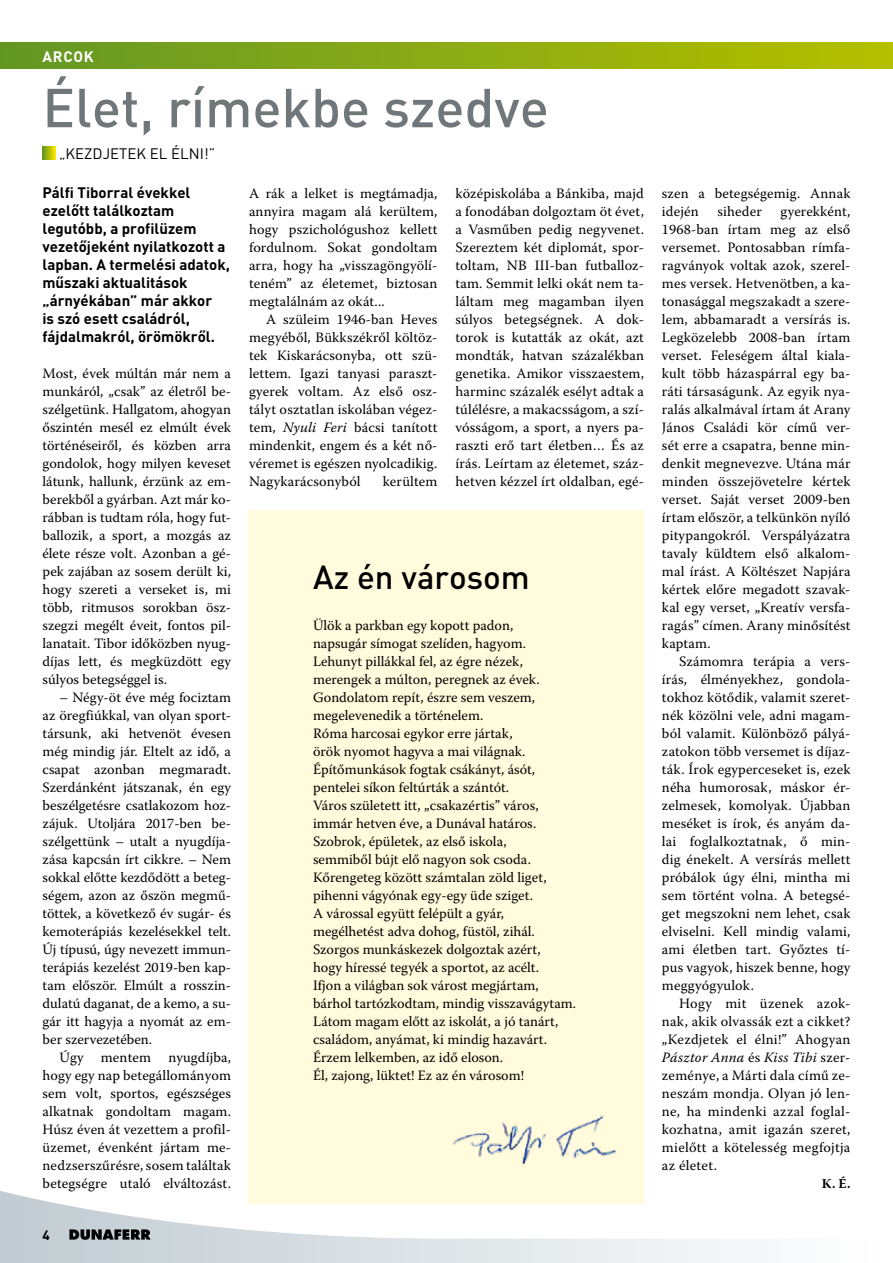
<style>
.page{position:relative;width:893px;height:1263px;background:#fff}
.page>*{position:absolute;margin:0;border:0;box-sizing:border-box;transform-origin:0 0}
.t1{font:500 54px "DIN";color:#70777a}
.t2{font:500 33px "DIN";color:#000}
.t3{font:700 15px/18px "DIN";color:#000}
.t4{font:15px "DIN";color:#000}
.t5{font:700 15px "DIN";letter-spacing:.05em;color:#fff}
.t6{font:14.25px/18px "Warnock Pro";color:#000;text-align:justify}
.t7{font:700 13.5px "Warnock Pro";color:#000}
.t8{font:700 13.5px "DIN";color:#000}
.s1{font-style:italic}
</style>
<div class="page">
<div style="left:248px;top:510px;width:396px;height:693px;background:#fffbdc"></div>
<div style="left:0;top:43px;width:893px;height:25px;background:linear-gradient(to right,#649727,#b5c000)"></div>
<svg style="left:43px;top:146px;width:12px;height:13px"></svg>
<img style="left:452px;top:1115px;width:164px;height:50px">
<svg style="left:0;top:1191px;width:736px;height:72px"></svg>
<svg style="left:69px;top:1229px;width:82px;height:11px"></svg>
<p class="t5" style="left:43px;top:46px;width:53px">ARCOK</p>
<h1 class="t1" style="left:43px;top:72px;width:508px">Élet, rímekbe szedve</h1>
<p class="t4" style="left:59px;top:144px;width:158px">„KEZDJETEK EL ÉLNI!”</p>
<p class="t3" style="left:43px;top:183px;width:189px">Pálfi Tiborral évekkel ezelőtt találkoztam legutóbb, a profilüzem vezetőjeként nyilatkozott a lapban. A termelési adatok, műszaki aktualitások „árnyékában” már akkor<br>is szó esett családról, fájdalmakról, örömökről.</p>
<p class="t6" style="left:43px;top:364px;width:190px">Most, évek múltán már nem a munkáról, „csak” az életről be&shy;szélgetünk. Hallgatom, ahogyan őszintén mesél ez elmúlt évek történéseiről, és közben arra gondolok, hogy milyen keveset látunk, hallunk, érzünk az em&shy;berekből a gyárban. Azt már ko&shy;rábban is tudtam róla, hogy fut&shy;ballozik, a sport, a mozgás az élete része volt. Azonban a gé&shy;pek zajában az sosem derült ki, hogy szereti a verseket is, mi több, ritmusos sorokban ös - szegzi megélt éveit, fontos pil&shy;lanatait. Tibor időközben nyug&shy;díjas lett, és megküzdött egy súlyos betegséggel is.</p>
<p class="t6" style="left:43px;top:688px;width:190px;text-indent:17px">– Négy-öt éve még fociztam az öregfiúkkal, van olyan sport&shy;társunk, aki hetvenöt évesen még mindig jár. Eltelt az idő, a csapat azonban megmaradt.<br>Szerdánként játszanak, én egy beszélgetésre csatlakozom hoz&shy;zájuk. Utoljára 2017-ben be&shy;szélgettünk – utalt a nyugdíja&shy;zása kapcsán írt cikkre. – Nem sokkal előtte kezdődött a beteg&shy;ségem, azon az őszön megmű&shy;töttek, a következő év sugár- és kemoterápiás kezelésekkel telt.<br>Új típusú, úgy nevezett immun&shy;terápiás kezelést 2019-ben kap&shy;tam először. Elmúlt a rosszin&shy;dulatú daganat, de a kemo, a su&shy;gár itt hagyja a nyomát az em&shy;ber szervezetében.</p>
<p class="t6" style="left:43px;top:1048px;width:190px;text-indent:17px">Úgy mentem nyugdíjba, hogy egy nap betegállományom sem volt, sportos, egészséges alkatnak gondoltam magam.<br>Húsz éven át vezettem a profil&shy;üzemet, évenként jártam me&shy;nedzserszűrésre, sosem találtak betegségre utaló elváltozást.</p>
<p class="t8" style="left:43px;top:1225px;width:9px">4</p>
<p class="t6" style="left:455px;top:184px;width:190px">középiskolába a Bánkiba, majd a fonodában dolgoztam öt évet, a Vasműben pedig negyvenet.<br>Szereztem két diplomát, spor&shy;toltam, NB III-ban futballoz&shy;tam. Semmit lelki okát nem ta&shy;láltam meg magamban ilyen súlyos betegségnek. A dok&shy;torok is kutatták az okát, azt mondták, hatvan százalékban genetika. Amikor visszaestem, harminc százalék esélyt adtak a túlélésre, a makacsságom, a szí&shy;vósságom, a sport, a nyers pa&shy;raszti erő tart életben… És az írás. Leírtam az életemet, száz&shy;hetven kézzel írt oldalban, egé-</p>
<p class="t6" style="left:662px;top:184px;width:190px">szen a betegségemig. Annak idején</p>
<p class="t6" style="left:249px;top:184px;width:190px">A rák a lelket is megtámadja, annyira magam alá kerültem, hogy pszichológushoz kellett fordulnom. Sokat gondoltam arra, hogy ha „visszagöngyölí&shy;teném” az életemet, biztosan megtalálnám az okát...</p>
<p class="t6" style="left:249px;top:310px;width:190px;text-indent:17px">A szüleim 1946-ban Heves megyéből, Bükkszékről költöz&shy;tek Kiskarácsonyba, ott szü&shy;lettem. Igazi tanyasi paraszt&shy;gyerek voltam. Az első osz&shy;tályt osztatlan iskolában végez&shy;tem, <span class="s1">Nyuli Feri</span> bácsi tanított mindenkit, engem és a két nő&shy;véremet is egészen nyolcadikig.<br>Nagykarácsonyból</p>
<p class="t6" style="left:662px;top:202px;width:190px;text-indent:118px">gyerekként, 1968-ban írtam meg az első versemet. Pontosabban rímfa&shy;ragványok voltak azok, szerel&shy;mes versek. Hetvenötben, a ka&shy;tonasággal megszakadt a szere&shy;lem, abbamaradt a versírás is.<br>Legközelebb 2008-ban írtam verset. Feleségem által kiala&shy;kult több házaspárral egy ba&shy;ráti társaságunk. Az egyik nya&shy;ralás alkalmával írtam át Arany János Családi kör című ver&shy;sét erre a csapatra, benne min&shy;denkit megnevezve. Utána már minden összejövetelre kértek verset. Saját verset 2009-ben írtam először, a telkünkön nyíló pitypangokról. Verspályázatra tavaly küldtem első alkalom&shy;mal írást. A Költészet Napjára kértek előre megadott szavak&shy;kal egy verset, „Kreatív versfa&shy;ragás” címen. Arany minősítést kaptam.</p>
<p class="t6" style="left:662px;top:652px;width:190px;text-indent:17px">Számomra terápia a vers&shy;írás, élményekhez, gondola&shy;tokhoz kötődik, valamit szeret&shy;nék közölni vele, adni magam&shy;ból valamit. Különböző pályá&shy;zatokon több versemet is díjaz&shy;ták. Írok egyperceseket is, ezek néha humorosak, máskor ér&shy;zelmesek, komolyak. Újabban meséket is írok, és anyám da&shy;lai foglalkoztatnak, ő min&shy;dig énekelt. A versírás mellett próbálok úgy élni, mintha mi sem történt volna. A betegsé&shy;get megszokni nem lehet, csak elviselni. Kell mindig valami, ami életben tart. Győztes tí&shy;pus vagyok, hiszek benne, hogy meggyógyulok.</p>
<p class="t6" style="left:662px;top:994px;width:190px;text-indent:17px">Hogy mit üzenek azok&shy;nak, akik olvassák ezt a cikket? „Kezdjetek el élni!” Ahogyan <span class="s1">Pásztor Anna</span> és <span class="s1">Kiss Tibi</span> szer&shy;zeménye, a Márti dala című ze&shy;neszám mondja. Olyan jó len&shy;ne, ha mindenki azzal foglal&shy;kozhatna, amit igazán szeret, mielőtt a kötelesség megfojtja az életet.</p>
<p class="t7" style="left:822px;top:1175px;width:30px">K. É.</p>
<p class="t6" style="left:717px;top:202px;width:46px">siheder</p>
<p class="t6" style="left:383px;top:472px;width:56px">kerültem</p>
<h2 class="t2" style="left:313px;top:555px;width:218px">Az én városom</h2>
<p class="t6" style="left:313px;top:616px;width:265px;text-align:left">Ülök a parkban egy kopott padon,<br>napsugár símogat szelíden, hagyom.<br>Lehunyt pillákkal fel, az égre nézek, merengek a múlton, peregnek az évek.<br>Gondolatom repít, észre sem veszem, megelevenedik a történelem.<br>Róma harcosai egykor erre jártak,<br>örök nyomot hagyva a mai világnak.<br>Építőmunkások fogtak csákányt, ásót, pentelei síkon feltúrták a szántót.<br>Város született itt, „csakazértis” város, immár hetven éve, a Dunával határos.<br>Szobrok, épületek, az első iskola,<br>semmiből bújt elő nagyon sok csoda.<br>Kőrengeteg között számtalan zöld liget, pihenni vágyónak egy-egy üde sziget.<br>A várossal együtt felépült a gyár, megélhetést adva dohog, füstöl, zihál.<br>Szorgos munkáskezek dolgoztak azért,<br>hogy híressé tegyék a sportot, az acélt.<br>Ifjon a világban sok várost megjártam, bárhol tartózkodtam, mindig visszavágytam.<br>Látom magam előtt az iskolát, a jó tanárt, családom, anyámat, ki mindig hazavárt.<br>Érzem lelkemben, az idő eloson.<br>Él, zajong, lüktet! Ez az én városom!</p>
</div>
